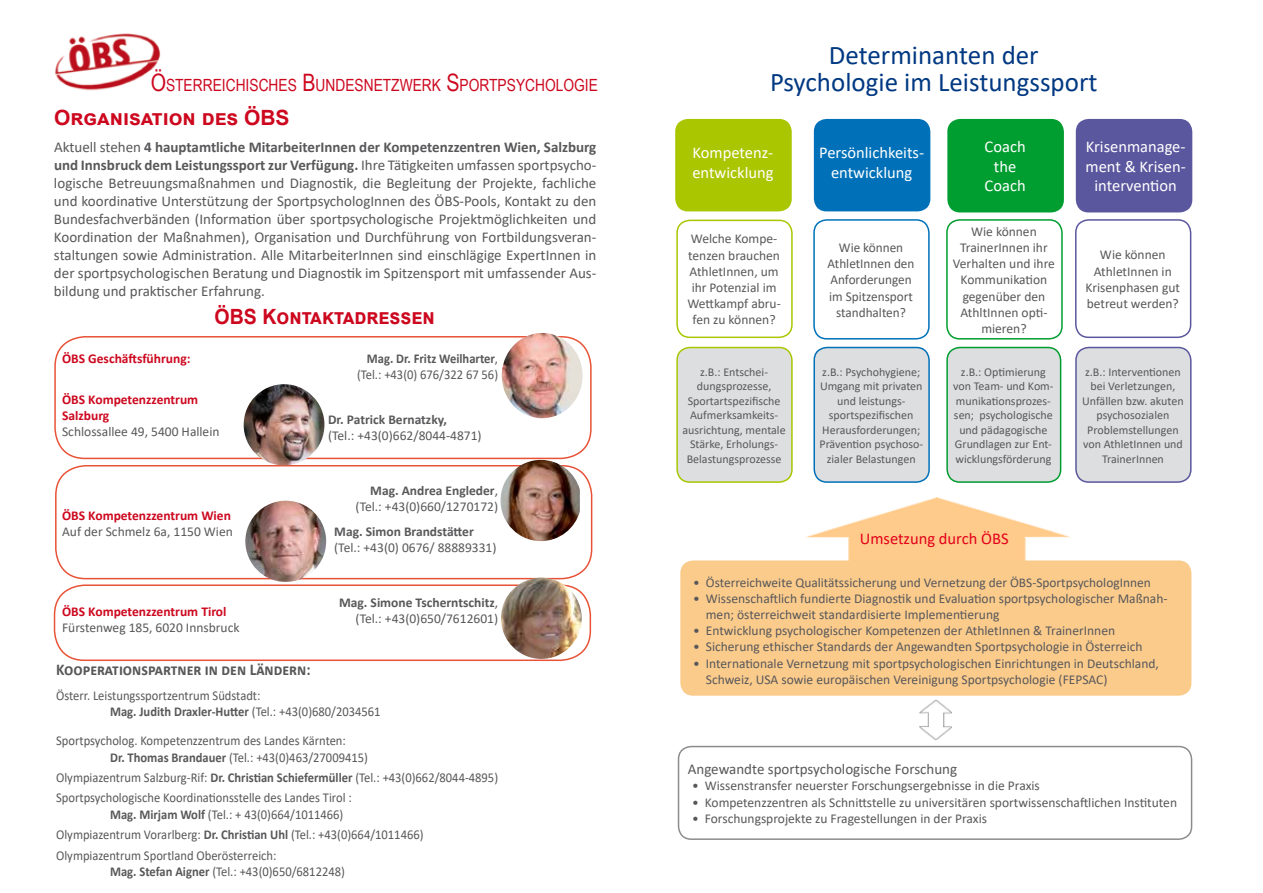
<style>
.page{position:relative;width:1263px;height:893px;background:#fff}
.page>*{position:absolute;margin:0;border:0;box-sizing:border-box;transform-origin:0 0}
.t1{font:27px/27px "Calibri";color:#003882;text-align:center}
.t2{font:700 21px "Arial";color:#cd071e}
.t3{font:700 21px "Arial";color:#cd071e;scale:.93 1}
.t4{font:16.8px "Arial Narrow";color:#cd071e}
.t5{font:16.5px/19.8px "Calibri";color:#fff;text-align:center}
.t6{font:700 16.5px "Calibri";color:#58585a;scale:.93 1}
.t7{font:16.5px "Calibri";color:#e2001a}
.t8{font:15px/18px "Calibri";color:#58585a;text-align:justify}
.t9{font:13.5px/16.2px "Calibri";color:#58585a;text-align:center}
.t10{font:13.5px/16.2px "Calibri";color:#58585a;scale:.93 1}
.t11{font:700 13.5px/16.2px "Calibri";color:#cd071e}
.t12{font:700 13.5px "Calibri";color:#58585a}
.t13{font:13.35px "Calibri";color:#58585a}
.t14{font:12px/14.4px "Calibri";color:#58585a;text-align:center}
.s1{font-size:24px}
.s2{font-weight:700}
</style>
<div class="page">
<div style="left:54px;top:584px;width:537px;height:77px;border:2px solid #e85236;border-radius:30px"></div>
<div style="left:55px;top:465px;width:537px;height:114px;border:2px solid #e85236;border-radius:30px"></div>
<div style="left:54px;top:336px;width:538px;height:123px;border:2px solid #e85236;border-radius:30px"></div>
<img style="left:55px;top:33px;width:106px;height:58px">
<img style="left:502px;top:333px;width:81px;height:85px">
<img style="left:244px;top:384px;width:80px;height:81px;border-radius:40px">
<img style="left:501px;top:578px;width:81px;height:81px;border-radius:40px">
<img style="left:245px;top:501px;width:81px;height:81px;border-radius:40px">
<img style="left:500px;top:460px;width:80px;height:81px">
<img style="left:806px;top:497px;width:264px;height:63px">
<div style="left:675px;top:119px;width:117px;height:92px;background:#aac600;border-radius:13px"></div>
<div style="left:814px;top:119px;width:116px;height:92px;background:#0071b9;border-radius:13px"></div>
<div style="left:947px;top:119px;width:117px;height:93px;background:#009d30;border-radius:13px"></div>
<div style="left:1076px;top:119px;width:116px;height:93px;background:#5b579e;border-radius:13px"></div>
<div style="left:676px;top:220px;width:117px;height:118px;border:2px solid #aac600;border-radius:13px"></div>
<div style="left:813px;top:219px;width:117px;height:121px;border:2px solid #0071b9;border-radius:13px"></div>
<div style="left:946px;top:219px;width:117px;height:121px;border:2px solid #009d30;border-radius:13px"></div>
<div style="left:1075px;top:219px;width:116px;height:119px;border:2px solid #5b579e;border-radius:13px"></div>
<div style="left:677px;top:347px;width:115px;height:135px;background:#dddedf;border-radius:13px"></div>
<div style="left:676px;top:347px;width:117px;height:136px;border:2px solid #aac600;border-radius:13px"></div>
<div style="left:814px;top:347px;width:115px;height:135px;background:#dddedf;border-radius:13px"></div>
<div style="left:813px;top:347px;width:117px;height:136px;border:2px solid #0071b9;border-radius:13px"></div>
<div style="left:947px;top:347px;width:114px;height:135px;background:#dddedf;border-radius:13px"></div>
<div style="left:946px;top:347px;width:115px;height:136px;border:2px solid #009d30;border-radius:13px"></div>
<div style="left:1076px;top:347px;width:115px;height:135px;background:#dddedf;border-radius:13px"></div>
<div style="left:1075px;top:347px;width:116px;height:136px;border:2px solid #5b579e;border-radius:13px"></div>
<div style="left:680px;top:560px;width:511px;height:136px;background:#fbcb8c;border-radius:13px"></div>
<div style="left:678px;top:746px;width:514px;height:94px;border:2px solid #8b8c8e;border-radius:13px"></div>
<img style="left:919px;top:700px;width:33px;height:39px">
<p class="t4" style="left:151px;top:73px;width:449px"><span class="s1">Ö</span>STERREICHISCHES <span class="s1">B</span>UNDESNETZWERK <span class="s1">S</span>PORTPSYCHOLOGIE</p>
<h2 class="t2" style="left:54px;top:103px;width:237px">Organisation des ÖBS</h2>
<p class="t8" style="left:54px;top:137px;width:544px">Aktuell stehen <span class="s2">4 hauptamtliche MitarbeiterInnen der Kompetenzzentren Wien, Salzburg und Innsbruck dem Leistungssport zur Verfügung.</span> Ihre Tätigkeiten umfassen sportpsycho&shy;logische Betreuungsmaßnahmen und Diagnostik, die Begleitung der Projekte, fachliche und koordinative Unterstützung der SportpsychologInnen des ÖBS-Pools, Kontakt zu den Bundesfachverbänden (Information über sportpsychologische Projektmöglichkeiten und Koordination der Maßnahmen), Organisation und Durchführung von Fortbildungsveran&shy;staltungen sowie Administration. Alle MitarbeiterInnen sind einschlägige ExpertInnen in der sportpsychologischen Beratung und Diagnostik im Spitzensport mit umfassender Aus&shy;bildung und praktischer Erfahrung.</p>
<h2 class="t3" style="left:215px;top:301px;width:238px">ÖBS Kontaktadressen</h2>
<p class="t11" style="left:62px;top:350px;width:130px">ÖBS Geschäftsführung:</p>
<p class="t11" style="left:62px;top:391px;width:138px">ÖBS Kompetenzzentrum<br>Salzburg</p>
<p class="t9" style="left:62px;top:423px;width:159px">Schlossallee 49, 5400 Hallein</p>
<p class="t10" style="left:357px;top:350px;width:153px;text-align:right"><span class="s2">Mag. Dr. Fritz Weilharter</span>, (Tel.: +43(0) 676/322 67 56)</p>
<p class="t12" style="left:328px;top:410px;width:120px">Dr. Patrick Bernatzky,</p>
<p class="t9" style="left:328px;top:427px;width:155px">(Tel.: +43(0)662/8044-4871)</p>
<p class="t11" style="left:62px;top:507px;width:170px">ÖBS Kompetenzzentrum Wien</p>
<p class="t9" style="left:62px;top:523px;width:172px">Auf der Schmelz 6a, 1150 Wien</p>
<p class="t11" style="left:62px;top:603px;width:166px">ÖBS Kompetenzzentrum Tirol</p>
<p class="t9" style="left:62px;top:619px;width:179px">Fürstenweg 185, 6020 Innsbruck</p>
<p class="t9" style="left:356px;top:482px;width:144px;text-align:right"><span class="s2">Mag. Andrea Engleder</span>, (Tel.: +43(0)660/1270172)</p>
<p class="t12" style="left:334px;top:522px;width:141px">Mag. Simon Brandstätter</p>
<p class="t9" style="left:334px;top:539px;width:164px">(Tel.: +43(0) 0676/ 88889331)</p>
<p class="t9" style="left:339px;top:594px;width:161px;text-align:right"><span class="s2">Mag. Simone Tscherntschitz</span>, (Tel.: +43(0)650/7612601)</p>
<p class="t6" style="left:56px;top:658px;width:275px">Kooperationspartner in den Ländern:</p>
<p class="t10" style="left:110px;top:687px;width:292px;text-indent:-54px">Österr. Leistungssportzentrum Südstadt:<br><span class="s2">Mag. Judith Draxler-Hutter</span> (Tel.: +43(0)680/2034561</p>
<p class="t10" style="left:110px;top:732px;width:279px;text-indent:-54px">Sportpsycholog. Kompetenzzentrum des Landes Kärnten:<br><span class="s2">Dr. Thomas Brandauer</span> (Tel.: +43(0)463/27009415)</p>
<p class="t10" style="left:56px;top:767px;width:477px;line-height:20.4px">Olympiazentrum Salzburg-Rif: <span class="s2">Dr. Christian Schiefermüller</span> (Tel.: +43(0)662/8044-4895)<br>Sportpsychologische Koordinationsstelle des Landes Tirol :</p>
<p class="t10" style="left:56px;top:804px;width:397px;line-height:20.4px;text-indent:54px"><span class="s2">Mag. Mirjam Wolf</span> (Tel.: + 43(0)664/1011466)<br>Olympiazentrum Vorarlberg: <span class="s2">Dr. Christian Uhl</span> (Tel.: +43(0)664/1011466)<br>Olympiazentrum Sportland Oberösterreich:</p>
<p class="t10" style="left:110px;top:863px;width:254px"><span class="s2">Mag. Stefan Aigner</span> (Tel.: +43(0)650/6812248)</p>
<h1 class="t1" style="left:770px;top:41px;width:329px">Determinanten der<br>Psychologie im Leistungssport</h1>
<p class="t5" style="left:692px;top:143px;width:83px;text-align:left">Kompetenz&shy;entwicklung</p>
<p class="t5" style="left:819px;top:143px;width:106px">Persönlichkeits&shy;entwicklung</p>
<p class="t5" style="left:984px;top:136px;width:43px">Coach the<br>Coach</p>
<p class="t5" style="left:1085px;top:136px;width:102px">Krisenmanage&shy;ment &amp; Krisen&shy;intervention</p>
<p class="t9" style="left:687px;top:230px;width:95px">Welche Kompe&shy;tenzen brauchen<br>AthletInnen, um ihr Potenzial im<br>Wettkampf abru&shy;fen zu können?</p>
<p class="t9" style="left:828px;top:239px;width:88px">Wie können<br>AthletInnen den<br>Anforderungen im Spitzensport standhalten?</p>
<p class="t9" style="left:953px;top:223px;width:104px">Wie können<br>TrainerInnen ihr<br>Verhalten und ihre<br>Kommunikation gegenüber den<br>AthltInnen opti&shy;mieren?</p>
<p class="t9" style="left:1085px;top:246px;width:96px">Wie können<br>AthletInnen in<br>Krisenphasen gut betreut werden?</p>
<p class="t14" style="left:682px;top:365px;width:105px">z.B.: Entschei&shy;dungsprozesse,<br>Sportartspezifische<br>Aufmerksamkeits&shy;ausrichtung, mentale<br>Stärke, Erholungs-<br>Belastungsprozesse</p>
<p class="t14" style="left:819px;top:365px;width:105px">z.B.: Psychohygiene;<br>Umgang mit privaten und leistungs&shy;sportspezifischen<br>Herausforderungen;<br>Prävention psychoso&shy;zialer Belastungen</p>
<p class="t14" style="left:953px;top:365px;width:102px">z.B.: Optimierung von Team- und Kom&shy;munikationsprozes&shy;sen; psychologische und pädagogische<br>Grundlagen zur Ent&shy;wicklungsförderung</p>
<p class="t14" style="left:1082px;top:365px;width:103px">z.B.: Interventionen bei Verletzungen,<br>Unfällen bzw. akuten psychosozialen<br>Problemstellungen von AthletInnen und<br>TrainerInnen</p>
<p class="t7" style="left:860px;top:527px;width:150px">Umsetzung durch ÖBS</p>
<p class="t13" style="left:693px;top:573px;width:459px">• Österreichweite Qualitätssicherung und Vernetzung der ÖBS-SportpsychologInnen</p>
<p class="t9" style="left:706px;top:590px;width:463px;text-align:left;text-indent:-13px">• Wissenschaftlich fundierte Diagnostik und Evaluation sportpsychologischer Maßnah&shy;men; österreichweit standardisierte Implementierung</p>
<p class="t9" style="left:693px;top:622px;width:424px">• Entwicklung psychologischer Kompetenzen der AthletInnen &amp; TrainerInnen</p>
<p class="t9" style="left:693px;top:638px;width:451px">• Sicherung ethischer Standards der Angewandten Sportpsychologie in Österreich</p>
<p class="t9" style="left:706px;top:655px;width:455px;text-align:left;text-indent:-13px">• Internationale Vernetzung mit sportpsychologischen Einrichtungen in Deutschland,<br>Schweiz, USA sowie europäischen Vereinigung Sportpsychologie (FEPSAC)</p>
<p class="t8" style="left:688px;top:760px;width:271px">Angewandte sportpsychologische Forschung</p>
<p class="t9" style="left:692px;top:777px;width:349px">• Wissenstransfer neuerster Forschungsergebnisse in die Praxis</p>
<p class="t9" style="left:692px;top:794px;width:487px">• Kompetenzzentren als Schnittstelle zu universitären sportwissenschaftlichen Instituten</p>
<p class="t9" style="left:692px;top:810px;width:297px">• Forschungsprojekte zu Fragestellungen in der Praxis</p>
</div>
